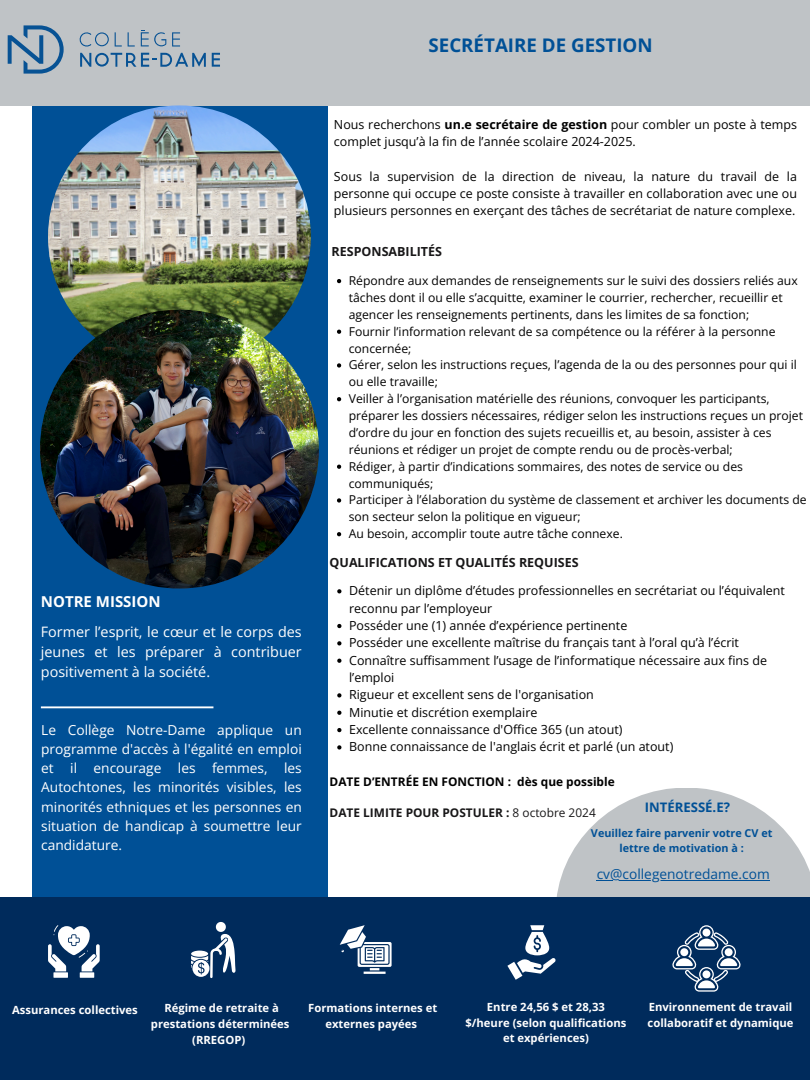
<style>
.page{position:relative;width:810px;height:1080px;background:#fff}
.page>*{position:absolute;margin:0;border:0;box-sizing:border-box;transform-origin:0 0}
.t1{font:700 18.75px "Open Sans";color:#005096}
.t2{font:700 15px "Open Sans";color:#fff}
.t3{font:14.38px/19.7px "Open Sans";color:#fff;text-align:justify}
.t4{font:13.75px/19.2px "Open Sans";color:#fff;text-align:justify}
.t5{font:13.75px "Open Sans";color:#005096}
.t6{font:700 13.12px "Open Sans";color:#005096}
.t7{font:12.5px/17.4px "Open Sans";color:#000}
.t8{font:700 12.5px "Open Sans";color:#181718}
.t9{font:12.19px/16.9px "Open Sans";color:#000}
.t10{font:700 11.88px "Open Sans";color:#000}
.t11{font:700 11.88px "Open Sans";color:#181718}
.t12{font:700 11.25px/15.8px "Open Sans";color:#fff;text-align:center}
.t13{font:700 10.81px/15px "Open Sans";color:#005096;text-align:center}
.s1{font-weight:700}
.s2{font-weight:400}
</style>
<div class="page">
<div style="left:32px;top:0;width:296px;height:1080px;background:#005096"></div>
<svg style="left:556px;top:788px;width:254px;height:109px;fill:#bfc3c6"></svg>
<div style="left:0;top:897px;width:810px;height:183px;background:#002b5c"></div>
<div style="left:0;top:0;width:810px;height:105px;background:#bfc3c6"></div>
<hr style="left:41px;top:706px;width:172px;height:2px;background:#fff">
<svg style="left:48px;top:925px;width:52px;height:53px"></svg>
<svg style="left:191px;top:922px;width:45px;height:56px"></svg>
<svg style="left:340px;top:925px;width:52px;height:49px"></svg>
<svg style="left:507px;top:925px;width:49px;height:55px"></svg>
<img style="left:48px;top:105px;width:263px;height:263px;border-radius:50%">
<img style="left:40px;top:310px;width:279px;height:279px;border-radius:50%">
<svg style="left:8px;top:25px;width:56px;height:49px"></svg>
<svg style="left:212px;top:53px;width:8px;height:14px"></svg>
<svg style="left:80px;top:53px;width:126px;height:14px"></svg>
<svg style="left:79px;top:32px;width:30px;height:15px"></svg>
<svg style="left:172px;top:32px;width:8px;height:15px"></svg>
<svg style="left:115px;top:32px;width:7px;height:15px"></svg>
<svg style="left:141px;top:30px;width:25px;height:16px"></svg>
<svg style="left:128px;top:32px;width:7px;height:15px"></svg>
<svg style="left:672px;top:925px;width:69px;height:67px"></svg>
<div style="left:703px;top:970px;width:7px;height:8px;background:#fff;border-radius:50%"></div>
<hr style="left:597px;top:880px;width:173px;height:1px;background:#005096">
<svg style="left:337px;top:279px;width:4px;height:4px"></svg>
<svg style="left:337px;top:330px;width:4px;height:4px"></svg>
<svg style="left:337px;top:363px;width:4px;height:5px"></svg>
<svg style="left:337px;top:397px;width:4px;height:4px"></svg>
<svg style="left:337px;top:465px;width:4px;height:4px"></svg>
<svg style="left:337px;top:498px;width:4px;height:5px"></svg>
<svg style="left:337px;top:532px;width:4px;height:4px"></svg>
<svg style="left:337px;top:589px;width:4px;height:4px"></svg>
<svg style="left:337px;top:624px;width:4px;height:4px"></svg>
<svg style="left:337px;top:641px;width:4px;height:4px"></svg>
<svg style="left:337px;top:659px;width:4px;height:4px"></svg>
<svg style="left:337px;top:693px;width:4px;height:5px"></svg>
<svg style="left:337px;top:711px;width:4px;height:4px"></svg>
<svg style="left:337px;top:728px;width:4px;height:4px"></svg>
<svg style="left:337px;top:745px;width:4px;height:5px"></svg>
<h3 class="t1" style="left:429px;top:32px;width:226px">SECRÉTAIRE DE GESTION</h3>
<h4 class="t7" style="left:334px;top:115px;width:465px">Nous recherchons <span class="s1">un.e secrétaire de gestion</span> pour combler un poste à temps complet jusqu’à la fin de l’année scolaire 2024-2025.</h4>
<h6 class="t7" style="left:334px;top:167px;width:465px;text-align:justify">Sous la supervision de la direction de niveau, la nature du travail de la personne qui occupe ce poste consiste à travailler en collaboration avec une ou plusieurs personnes en exerçant des tâches de secrétariat de nature complexe.</h6>
<p class="t8" style="left:332px;top:243px;width:112px">RESPONSABILITÉS</p>
<h3 class="t2" style="left:41px;top:591px;width:121px">NOTRE MISSION</h3>
<h6 class="t3" style="left:41px;top:622px;width:262px">Former l’esprit, le cœur et le corps des jeunes et les préparer à contribuer positivement à la société.</h6>
<p class="t4" style="left:41px;top:720px;width:262px">Le Collège Notre-Dame applique un programme d'accès à l'égalité en emploi et il encourage les femmes, les Autochtones, les minorités visibles, les minorités ethniques et les personnes en situation de handicap à soumettre leur candidature.</p>
<p class="t9" style="left:349px;top:272px;width:450px">Répondre aux demandes de renseignements sur le suivi des dossiers reliés aux tâches dont il ou elle s’acquitte, examiner le courrier, rechercher, recueillir et agencer les renseignements pertinents, dans les limites de sa fonction;</p>
<p class="t9" style="left:349px;top:323px;width:428px">Fournir l’information relevant de sa compétence ou la référer à la personne concernée;</p>
<p class="t9" style="left:349px;top:356px;width:450px">Gérer, selon les instructions reçues, l’agenda de la ou des personnes pour qui il ou elle travaille;</p>
<p class="t9" style="left:349px;top:390px;width:456px">Veiller à l’organisation matérielle des réunions, convoquer les participants, préparer les dossiers nécessaires, rédiger selon les instructions reçues un projet d’ordre du jour en fonction des sujets recueillis et, au besoin, assister à ces réunions et rédiger un projet de compte rendu ou de procès-verbal;</p>
<p class="t9" style="left:349px;top:458px;width:396px">Rédiger, à partir d’indications sommaires, des notes de service ou des communiqués;</p>
<p class="t9" style="left:349px;top:491px;width:459px">Participer à l’élaboration du système de classement et archiver les documents de son secteur selon la politique en vigueur;</p>
<p class="t9" style="left:349px;top:525px;width:276px">Au besoin, accomplir toute autre tâche connexe.</p>
<h5 class="t8" style="left:330px;top:554px;width:250px">QUALIFICATIONS ET QUALITÉS REQUISES</h5>
<h4 class="t7" style="left:349px;top:582px;width:437px">Détenir un diplôme d’études professionnelles en secrétariat ou l’équivalent reconnu par l’employeur</h4>
<p class="t7" style="left:349px;top:616px;width:280px">Posséder une (1) année d’expérience pertinente</p>
<h3 class="t7" style="left:349px;top:634px;width:391px">Posséder une excellente maîtrise du français tant à l’oral qu’à l’écrit</h3>
<h6 class="t7" style="left:349px;top:651px;width:419px">Connaître suffisamment l’usage de l’informatique nécessaire aux fins de l’emploi</h6>
<p class="t7" style="left:349px;top:686px;width:246px">Rigueur et excellent sens de l'organisation</p>
<p class="t7" style="left:349px;top:703px;width:190px">Minutie et discrétion exemplaire</p>
<p class="t7" style="left:349px;top:721px;width:275px">Excellente connaissance d'Office 365 (un atout)</p>
<p class="t7" style="left:349px;top:738px;width:326px">Bonne connaissance de l'anglais écrit et parlé (un atout)</p>
<p class="t10" style="left:330px;top:773px;width:287px">DATE D’ENTRÉE EN FONCTION : dès que possible</p>
<p class="t11" style="left:330px;top:805px;width:268px">DATE LIMITE POUR POSTULER : <span class="s2">8 octobre 2024</span></p>
<h2 class="t6" style="left:645px;top:798px;width:87px">INTÉRESSÉ.E?</h2>
<h4 class="t13" style="left:591px;top:825px;width:183px">Veuillez faire parvenir votre CV et lettre de motivation à :</h4>
<p class="t5" style="left:597px;top:864px;width:175px">cv@collegenotredame.com</p>
<p class="t12" style="left:12px;top:1002px;width:127px">Assurances collectives</p>
<p class="t12" style="left:151px;top:1000px;width:140px">Régime de retraite à prestations déterminées (RREGOP)</p>
<p class="t12" style="left:308px;top:1000px;width:130px">Formations internes et externes payées</p>
<p class="t12" style="left:648px;top:999px;width:147px;line-height:15.6px;text-align:left">Environnement de travail collaboratif et dynamique</p>
<p class="t12" style="left:466px;top:999px;width:162px;line-height:15.5px">Entre 24,56 $ et 28,33 $/heure (selon qualifications et expériences)</p>
</div>
